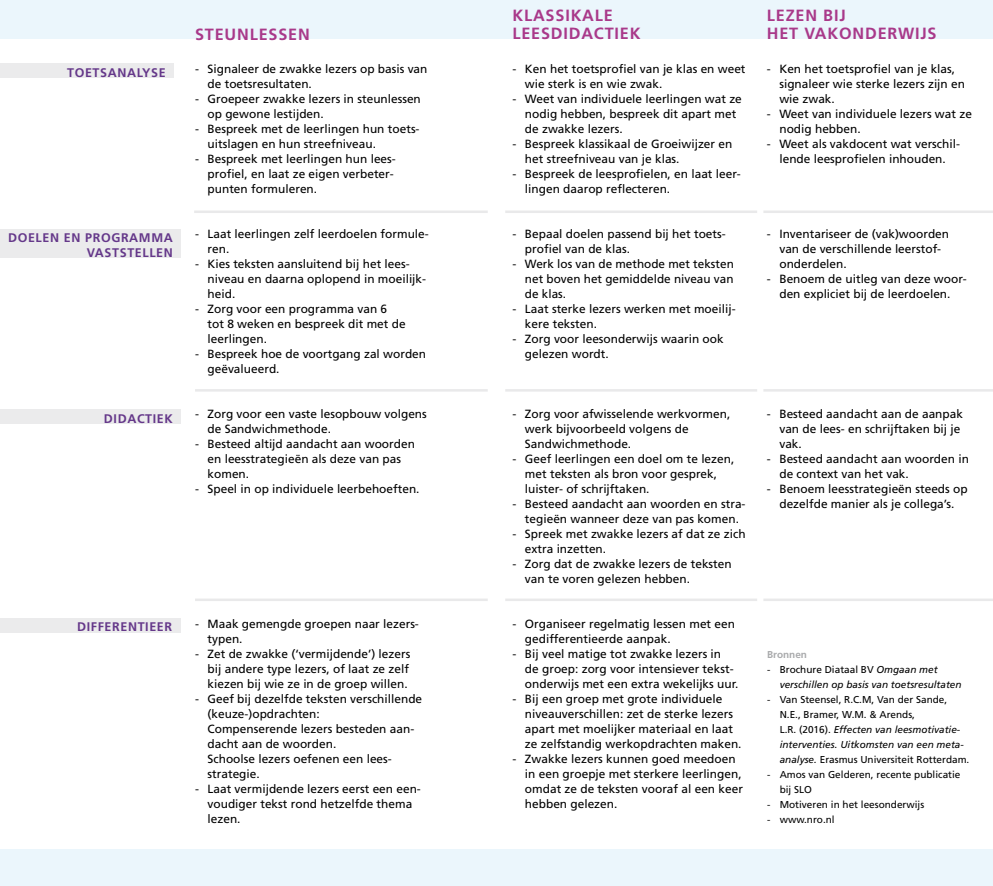
<style>
.page{position:relative;width:993px;height:886px;background:#fff}
.page>*{position:absolute;margin:0;border:0;box-sizing:border-box;transform-origin:0 0}
.t1{font:700 16.25px/17.5px "Frutiger";color:#a9398a}
.t2{font:700 12.5px/15px "Frutiger";letter-spacing:.05em;color:#65388a;text-align:right}
.t3{font:11.88px/15px "Frutiger";color:#000}
.t4{font:10px/15px "Frutiger";color:#000}
.t5{font:italic 10px/15px "Frutiger";color:#000}
.t6{font:700 10px "Frutiger";color:#a9aaac}
.s1{font-style:normal}
.s2{font-style:italic}
</style>
<div class="page">
<div style="left:0;top:0;width:992px;height:886px;background:#ebf6fc"></div>
<div style="left:0;top:39px;width:992px;height:810px;background:#fff"></div>
<div style="left:0;top:64px;width:173px;height:14px;background:#ebebec"></div>
<div style="left:0;top:229px;width:181px;height:15px;background:#ebebec"></div>
<div style="left:0;top:242px;width:181px;height:16px;background:#ebebec"></div>
<div style="left:0;top:409px;width:181px;height:14px;background:#ebebec"></div>
<div style="left:0;top:618px;width:181px;height:14px;background:#ebebec"></div>
<hr style="left:194px;top:210px;width:798px;height:3px;background:#e9e9ea">
<hr style="left:195px;top:389px;width:797px;height:3px;background:#e9e9ea">
<hr style="left:195px;top:598px;width:797px;height:3px;background:#e9e9ea">
<div style="left:756px;top:145px;width:7px;height:509px;background:#fff"></div>
<div style="left:487px;top:190px;width:18px;height:509px;background:#fff"></div>
<p class="t2" style="left:67px;top:65px;width:100px">TOETSANALYSE</p>
<p class="t2" style="left:8px;top:230px;width:166px">DOELEN EN PROGRAMMA<br>VASTSTELLEN</p>
<p class="t2" style="left:104px;top:411px;width:70px">DIDACTIEK</p>
<h1 class="t1" style="left:195px;top:25px;width:12px">STEUNLESSEN</h1>
<p class="t3" style="left:207px;top:61px;width:221px;text-indent:-13px">-Signaleer de zwakke lezers op basis van de toetsresultaten.</p>
<p class="t3" style="left:195px;top:91px;width:227px">- Groepeer zwakke lezers in steunlessen</p>
<p class="t3" style="left:207px;top:106px;width:118px">op gewone lestijden.</p>
<p class="t3" style="left:195px;top:121px;width:226px">-Bespreek met de leerlingen hun toets-</p>
<p class="t3" style="left:207px;top:136px;width:170px">uitslagen en hun streefniveau.</p>
<p class="t3" style="left:195px;top:151px;width:202px">-Bespreek met leerlingen hun lees-</p>
<p class="t3" style="left:207px;top:166px;width:187px">profiel, en laat ze eigen verbeter-</p>
<p class="t3" style="left:207px;top:181px;width:111px">punten formuleren.</p>
<p class="t3" style="left:195px;top:226px;width:235px">-Laat leerlingen zelf leerdoelen formule-</p>
<p class="t3" style="left:207px;top:241px;width:23px">ren.</p>
<p class="t3" style="left:195px;top:256px;width:216px">-Kies teksten aansluitend bij het lees-</p>
<p class="t3" style="left:207px;top:271px;width:220px">niveau en daarna oplopend in moeilijk-</p>
<p class="t3" style="left:207px;top:286px;width:29px">heid.</p>
<p class="t3" style="left:195px;top:301px;width:193px">- Zorg voor een programma van 6</p>
<p class="t3" style="left:207px;top:316px;width:199px">tot 8 weken en bespreek dit met de</p>
<p class="t3" style="left:207px;top:331px;width:61px">leerlingen.</p>
<p class="t3" style="left:195px;top:346px;width:232px">-Bespreek hoe de voortgang zal worden</p>
<p class="t3" style="left:207px;top:361px;width:73px">geëvalueerd.</p>
<p class="t3" style="left:195px;top:406px;width:233px">- Zorg voor een vaste lesopbouw volgens</p>
<p class="t3" style="left:207px;top:421px;width:125px">de Sandwichmethode.</p>
<p class="t3" style="left:195px;top:436px;width:221px">-Besteed altijd aandacht aan woorden</p>
<p class="t3" style="left:207px;top:451px;width:195px">en leesstrategieën als deze van pas</p>
<p class="t3" style="left:207px;top:466px;width:43px">komen.</p>
<p class="t3" style="left:195px;top:481px;width:226px">-Speel in op individuele leerbehoeften.</p>
<p class="t2" style="left:77px;top:619px;width:97px">DIFFERENTIEER</p>
<p class="t3" style="left:207px;top:616px;width:213px;text-indent:11px">aak gemengde groepen naar lezers&shy;typen.</p>
<p class="t3" style="left:207px;top:646px;width:204px;text-align:justify;text-indent:-13px">- Zet de zwakke (‘vermijdende’) lezers bij andere type lezers, of laat ze zelf kiezen bij wie ze in de groep willen.</p>
<p class="t3" style="left:195px;top:691px;width:228px">- Geef bij dezelfde teksten verschillende</p>
<p class="t3" style="left:207px;top:706px;width:114px">(keuze-)opdrachten:</p>
<p class="t3" style="left:207px;top:721px;width:208px">Compenserende lezers besteden aan-</p>
<p class="t3" style="left:207px;top:736px;width:130px">dacht aan de woorden.</p>
<p class="t3" style="left:195px;top:751px;width:198px">Schoolse lezers oefenen een lees-</p>
<p class="t3" style="left:207px;top:766px;width:54px">strategie.</p>
<p class="t3" style="left:195px;top:781px;width:227px">-Laat vermijdende lezers eerst een een-</p>
<p class="t3" style="left:207px;top:796px;width:206px">voudiger tekst rond hetzelfde thema</p>
<p class="t3" style="left:207px;top:811px;width:35px">lezen.</p>
<p class="t3" style="left:195px;top:616px;width:9px">-M</p>
<h1 class="t1" style="left:512px;top:7px;width:11px">KLASSIKALE<br>LEESDIDACTIEK</h1>
<h1 class="t1" style="left:766px;top:7px;width:73px">LEZEN BIJ<br>HET</h1>
<h1 class="t1" style="left:804px;top:24px;width:12px">VAKONDERWIJS</h1>
<p class="t3" style="left:512px;top:61px;width:234px">-Ken het toetsprofiel van je klas en weet</p>
<p class="t3" style="left:525px;top:76px;width:139px">wie sterk is en wie zwak.</p>
<p class="t3" style="left:512px;top:91px;width:9px">-W</p>
<p class="t3" style="left:536px;top:91px;width:207px">eet van individuele leerlingen wat ze</p>
<p class="t3" style="left:525px;top:106px;width:213px">nodig hebben, bespreek dit apart met</p>
<p class="t3" style="left:525px;top:121px;width:99px">de zwakke lezers.</p>
<p class="t3" style="left:512px;top:136px;width:221px">-Bespreek klassikaal de Groeiwijzer en</p>
<p class="t3" style="left:525px;top:151px;width:156px">het streefniveau van je klas.</p>
<p class="t3" style="left:512px;top:166px;width:230px">-Bespreek de leesprofielen, en laat leer-</p>
<p class="t3" style="left:525px;top:181px;width:147px">lingen daarop reflecteren.</p>
<p class="t3" style="left:525px;top:226px;width:202px;text-indent:-13px">-Bepaal doelen passend bij het toets&shy;profiel van de klas.</p>
<p class="t3" style="left:525px;top:256px;width:210px;text-align:justify;text-indent:-12px">- Werk los van de methode met teksten net boven het gemiddelde niveau van de klas.</p>
<p class="t3" style="left:525px;top:301px;width:212px;text-indent:-13px">- Laat sterke lezers werken met moeilij&shy;kere teksten.</p>
<p class="t3" style="left:525px;top:331px;width:200px;text-indent:-13px">- Zorg voor leesonderwijs waarin ook gelezen wordt.</p>
<p class="t3" style="left:525px;top:406px;width:207px;text-indent:-13px">- Zorg voor afwisselende werkvormen, werk bijvoorbeeld volgens de<br>Sandwichmethode.</p>
<p class="t3" style="left:512px;top:451px;width:223px">- Geef leerlingen een doel om te lezen,</p>
<p class="t3" style="left:525px;top:466px;width:194px">met teksten als bron voor gesprek,</p>
<p class="t3" style="left:525px;top:481px;width:126px">luister-- of schrijftaken.</p>
<p class="t3" style="left:512px;top:496px;width:234px">-Besteed aandacht aan woorden en stra-</p>
<p class="t3" style="left:525px;top:511px;width:215px">tegieën wanneer deze van pas komen.</p>
<p class="t3" style="left:512px;top:526px;width:234px">-Spreek met zwakke lezers af dat ze zich</p>
<p class="t3" style="left:525px;top:541px;width:83px">extra inzetten.</p>
<p class="t3" style="left:525px;top:556px;width:208px;text-indent:-13px">- Zorg dat de zwakke lezers de teksten van te voren gelezen hebben.</p>
<p class="t3" style="left:512px;top:616px;width:8px">-O</p>
<p class="t3" style="left:534px;top:616px;width:202px">rganiseer regelmatig lessen met een</p>
<p class="t3" style="left:525px;top:631px;width:147px">gedifferentieerde aanpak.</p>
<p class="t3" style="left:512px;top:646px;width:210px">-B ij veel matige tot zwakke lezers in</p>
<p class="t3" style="left:525px;top:661px;width:210px">de groep: zorg voor intensiever tekst-</p>
<p class="t3" style="left:525px;top:676px;width:215px">onderwijs met een extra wekelijks uur.</p>
<p class="t3" style="left:512px;top:691px;width:211px">-B ij een groep met grote individuele</p>
<p class="t3" style="left:525px;top:706px;width:209px">niveauverschillen: zet de sterke lezers</p>
<p class="t3" style="left:525px;top:721px;width:209px">apart met moelijker materiaal en laat</p>
<p class="t3" style="left:525px;top:736px;width:218px">ze zelfstandig werkopdrachten maken.</p>
<p class="t3" style="left:525px;top:751px;width:219px;text-indent:-13px">- Zwakke lezers kunnen goed meedoen in een groepje met sterkere leerlingen, omdat ze de teksten vooraf al een keer hebben gelezen.</p>
<p class="t3" style="left:766px;top:61px;width:190px">-Ken het toetsprofiel van je klas,</p>
<p class="t3" style="left:779px;top:76px;width:187px">signaleer wie sterke lezers zijn en</p>
<p class="t3" style="left:779px;top:91px;width:57px">wie zwak.</p>
<p class="t3" style="left:766px;top:106px;width:9px">-W</p>
<p class="t3" style="left:779px;top:106px;width:194px;text-indent:12px">eet van individuele lezers wat ze nodig hebben.</p>
<p class="t3" style="left:766px;top:136px;width:9px">-W</p>
<p class="t3" style="left:779px;top:136px;width:182px;text-indent:12px">eet als vakdocent wat verschil&shy;lende leesprofielen inhouden.</p>
<p class="t3" style="left:766px;top:226px;width:184px">-I nventariseer de (vak)woorden</p>
<p class="t3" style="left:779px;top:241px;width:163px">van de verschillende leerstof-</p>
<p class="t3" style="left:779px;top:256px;width:69px">onderdelen.</p>
<p class="t3" style="left:766px;top:271px;width:201px">-Benoem de uitleg van deze woor-</p>
<p class="t3" style="left:779px;top:286px;width:172px">den expliciet bij de leerdoelen.</p>
<p class="t3" style="left:766px;top:406px;width:197px">-Besteed aandacht aan de aanpak</p>
<p class="t3" style="left:779px;top:421px;width:182px">van de lees- en schrijftaken bij je</p>
<p class="t3" style="left:779px;top:436px;width:24px">vak.</p>
<p class="t3" style="left:766px;top:451px;width:203px">-Besteed aandacht aan woorden in</p>
<p class="t3" style="left:779px;top:466px;width:131px">de context van het vak.</p>
<p class="t3" style="left:766px;top:481px;width:202px">-Benoem leesstrategieën steeds op</p>
<p class="t3" style="left:779px;top:496px;width:176px">dezelfde manier als je collega’s.</p>
<p class="t6" style="left:767px;top:648px;width:41px">BRONNEN</p>
<p class="t5" style="left:779px;top:662px;width:183px;text-indent:-12px"><span class="s1">- B rochure Diataal BV</span> Omgaan met verschillen op basis van toetsresultaten</p>
<p class="t4" style="left:767px;top:692px;width:181px">- Van Steensel, R.C.M, Van der Sande,</p>
<p class="t4" style="left:779px;top:707px;width:137px">N .E., Bramer, W.M . &amp; Arends,</p>
<p class="t5" style="left:767px;top:722px;width:194px"><span class="s1">L .R. (2016).</span> Effecten van leesmotivatie-</p>
<p class="t5" style="left:779px;top:737px;width:185px">interventies. Uitkomsten van een meta-</p>
<p class="t4" style="left:779px;top:752px;width:191px"><span class="s2">analyse.</span> E rasmus U niversiteit Rotterdam.</p>
<p class="t4" style="left:779px;top:767px;width:182px;text-indent:-12px">- Amos van Gelderen, recente publicatie bij SLO</p>
<p class="t4" style="left:767px;top:797px;width:158px">- Motiveren in het leesonderwijs</p>
<p class="t4" style="left:767px;top:812px;width:69px">- www.nro.nl</p>
</div>
